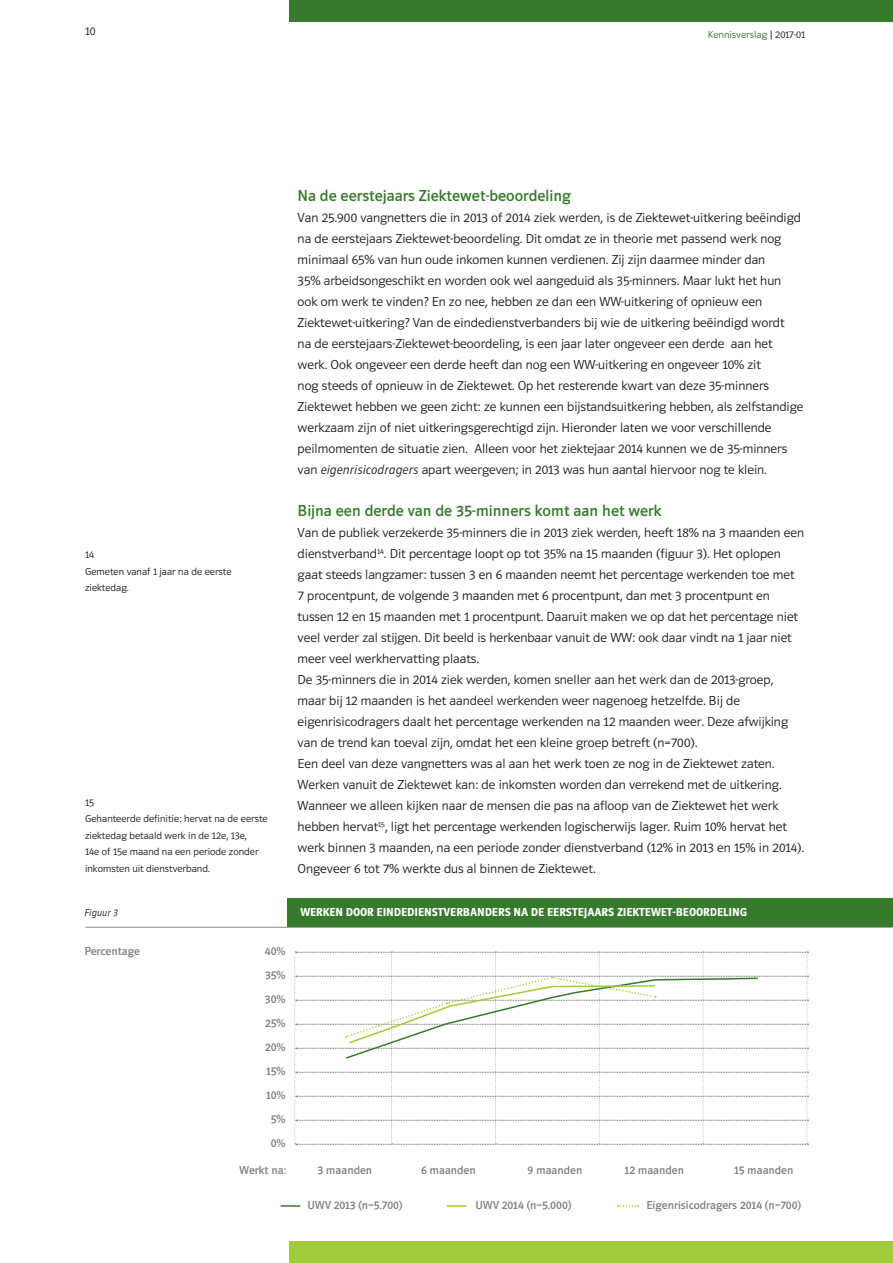
<style>
.page{position:relative;width:893px;height:1263px;background:#fff}
.page>*{position:absolute;margin:0;border:0;box-sizing:border-box;transform-origin:0 0}
.groen_tussenkopje{font:16.5px "UWV Sans 2010";color:#357b2b}
.plat_romein{font:300 13.5px/21px "UWV Sans 2010";color:#231f20}
.t1{font:12px "UWV Sans";color:#7e8083}
.t2{font:700 12px "UWV Sans";color:#fff}
.t3{font:300 12px "UWV Sans 2010";color:#231f20}
.t4{font:300 10.5px/16.5px "UWV Sans 2010";color:#231f20}
.t5{font:300 10.5px "UWV Sans 2010";color:#357b2b}
.t6{font:italic 300 10.5px "UWV Sans 2010";color:#231f20}
.s1{color:#231f20}
.s2{font-style:italic}
</style>
<div class="page">
<div style="left:289px;top:0;width:604px;height:21px;background:#357b2b"></div>
<div style="left:289px;top:1242px;width:604px;height:21px;background:#a1cc3a"></div>
<hr style="left:85px;top:927px;width:808px;height:1px;background:#231f20">
<div style="left:287px;top:898px;width:606px;height:29px;background:#357b2b"></div>
<svg style="left:281px;top:1205px;width:19px;height:2px"></svg>
<svg style="left:618px;top:1205px;width:20px;height:2px"></svg>
<hr style="left:447px;top:1205px;width:20px;height:2px;background:#a1cc3a">
<svg style="left:294px;top:951px;width:514px;height:194px"></svg>
<p class="t3" style="left:85px;top:25px;width:12px">10</p>
<p class="t5" style="left:708px;top:29px;width:99px">Kennisverslag <span class="s1">| 2017-01</span></p>
<p class="t4" style="left:85px;top:546px;width:11px">14</p>
<p class="t4" style="left:85px;top:563px;width:148px">Gemeten vanaf 1 jaar na de eerste ziektedag.</p>
<p class="t4" style="left:85px;top:794px;width:11px">15</p>
<p class="t4" style="left:85px;top:810px;width:184px">Gehanteerde definitie: hervat na de eerste ziektedag betaald werk in de 12e, 13e,<br>14e of 15e maand na een periode zonder inkomsten uit dienstverband.</p>
<p class="groen_tussenkopje" style="left:298px;top:187px;width:275px">Na de eerstejaars Ziektewet-beoordeling</p>
<p class="plat_romein" style="left:298px;top:207px;width:507px">Van 25.900 vangnetters die in 2013 of 2014 ziek werden, is de Ziektewet-uitkering beëindigd na de eerstejaars Ziektewet-beoordeling. Dit omdat ze in theorie met passend werk nog minimaal 65% van hun oude inkomen kunnen verdienen. Zij zijn daarmee minder dan<br>35% arbeidsongeschikt en worden ook wel aangeduid als 35-minners. Maar lukt het hun ook om werk te vinden? En zo nee, hebben ze dan een WW-uitkering of opnieuw een Ziektewet-uitkering? Van de eindedienstverbanders bij wie de uitkering beëindigd wordt<br>na de eerstejaars-Ziektewet-beoordeling, is een jaar later ongeveer een derde aan het werk. Ook ongeveer een derde heeft dan nog een WW-uitkering en ongeveer 10% zit<br>nog steeds of opnieuw in de Ziektewet. Op het resterende kwart van deze 35-minners Ziektewet hebben we geen zicht: ze kunnen een bijstandsuitkering hebben, als zelfstandige werkzaam zijn of niet uitkeringsgerechtigd zijn. Hieronder laten we voor verschillende peilmomenten de situatie zien. Alleen voor het ziektejaar 2014 kunnen we de 35-minners van <span class="s2">eigenrisicodragers</span> apart weergeven; in 2013 was hun aantal hiervoor nog te klein.</p>
<p class="groen_tussenkopje" style="left:298px;top:502px;width:365px">Bijna een derde van de 35-minners komt aan het werk</p>
<p class="plat_romein" style="left:298px;top:522px;width:508px">Van de publiek verzekerde 35-minners die in 2013 ziek werden, heeft 18% na 3 maanden een dienstverband<sup>14</sup>. Dit percentage loopt op tot 35% na 15 maanden (figuur 3). Het oplopen gaat steeds langzamer: tussen 3 en 6 maanden neemt het percentage werkenden toe met 7 procentpunt, de volgende 3 maanden met 6 procentpunt, dan met 3 procentpunt en tussen 12 en 15 maanden met 1 procentpunt. Daaruit maken we op dat het percentage niet veel verder zal stijgen. Dit beeld is herkenbaar vanuit de WW: ook daar vindt na 1 jaar niet meer veel werkhervatting plaats.</p>
<p class="plat_romein" style="left:298px;top:669px;width:492px">De 35-minners die in 2014 ziek werden, komen sneller aan het werk dan de 2013-groep, maar bij 12 maanden is het aandeel werkenden weer nagenoeg hetzelfde. Bij de eigenrisicodragers daalt het percentage werkenden na 12 maanden weer. Deze afwijking van de trend kan toeval zijn, omdat het een kleine groep betreft (n=700).</p>
<p class="plat_romein" style="left:298px;top:753px;width:508px">Een deel van deze vangnetters was al aan het werk toen ze nog in de Ziektewet zaten.<br>Werken vanuit de Ziektewet kan: de inkomsten worden dan verrekend met de uitkering.<br>Wanneer we alleen kijken naar de mensen die pas na afloop van de Ziektewet het werk hebben hervat<sup>15</sup>, ligt het percentage werkenden logischerwijs lager. Ruim 10% hervat het werk binnen 3 maanden, na een periode zonder dienstverband (12% in 2013 en 15% in 2014).<br>Ongeveer 6 tot 7% werkte dus al binnen de Ziektewet.</p>
<p class="t6" style="left:84px;top:907px;width:35px">Figuur 3</p>
<p class="t2" style="left:300px;top:905px;width:448px">WERKEN DOOR EINDEDIENSTVERBANDERS NA DE EERSTEJAARS ZIEKTEWET-BEOORDELING</p>
<p class="t1" style="left:84px;top:944px;width:57px">Percentage</p>
<p class="t1" style="left:265px;top:944px;width:22px">40%</p>
<p class="t1" style="left:265px;top:968px;width:22px">35%</p>
<p class="t1" style="left:265px;top:992px;width:22px">30%</p>
<p class="t1" style="left:265px;top:1016px;width:22px">25%</p>
<p class="t1" style="left:265px;top:1040px;width:22px">20%</p>
<p class="t1" style="left:265px;top:1064px;width:21px">15%</p>
<p class="t1" style="left:265px;top:1088px;width:22px">10%</p>
<p class="t1" style="left:271px;top:1112px;width:16px">5%</p>
<p class="t1" style="left:271px;top:1136px;width:16px">0%</p>
<p class="t1" style="left:239px;top:1164px;width:49px">Werkt na:</p>
<p class="t1" style="left:317px;top:1164px;width:56px">3 maanden</p>
<p class="t1" style="left:421px;top:1164px;width:56px">6 maanden</p>
<p class="t1" style="left:527px;top:1164px;width:56px">9 maanden</p>
<p class="t1" style="left:624px;top:1164px;width:62px">12 maanden</p>
<p class="t1" style="left:733px;top:1164px;width:62px">15 maanden</p>
<p class="t1" style="left:307px;top:1198px;width:96px">UWV 2013 (n=5.700)</p>
<p class="t1" style="left:475px;top:1198px;width:97px">UWV 2014 (n=5.000)</p>
<p class="t1" style="left:646px;top:1198px;width:156px">Eigenrisicodragers 2014 (n=700)</p>
</div>
